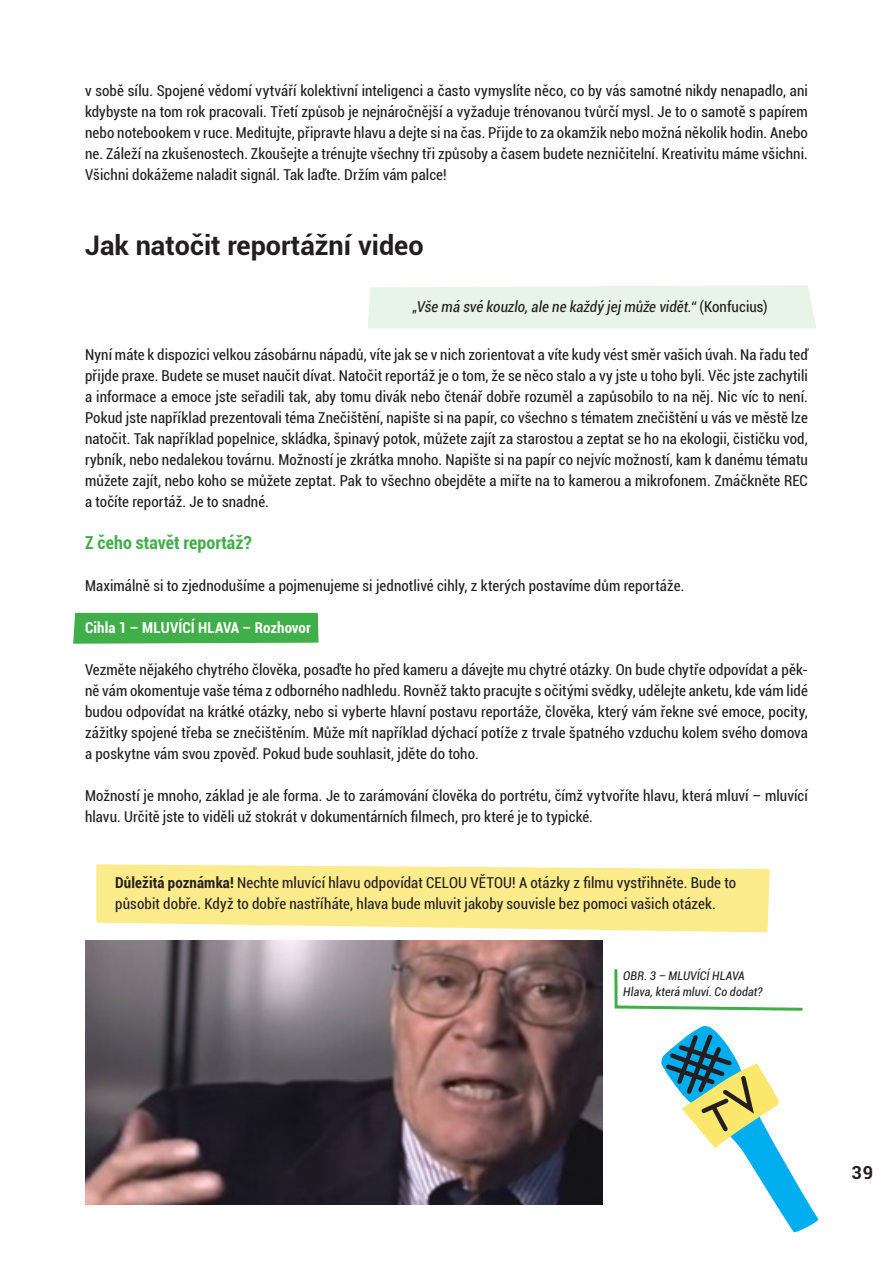
<style>
.page{position:relative;width:893px;height:1263px;background:#fff}
.page>*{position:absolute;margin:0;border:0;box-sizing:border-box;transform-origin:0 0}
.t1{font:700 27px "Roboto";color:#231f20}
.t2{font:700 condensed 18px "Roboto";letter-spacing:.005em;color:#40ae49}
.t3{font:700 18px "Roboto";color:#231f20}
.t4{font:condensed 15px/21px "Roboto";letter-spacing:.005em;color:#231f20;text-align:justify}
.t5{font:italic condensed 15px "Roboto";color:#231f20}
.t6{font:700 condensed 15px "Roboto";letter-spacing:.005em;color:#fff}
.t7{font:italic condensed 12px "Roboto";letter-spacing:.01em;color:#231f20}
.s1{font-style:normal}
.s2{font-weight:700}
</style>
<div class="page">
<div style="left:73px;top:613px;width:246px;height:31px;background:#40ae49"></div>
<div style="left:368px;top:285px;width:448px;height:43px;background:#e9f4e8"></div>
<img style="left:85px;top:941px;width:517px;height:263px">
<svg style="left:614px;top:969px;width:189px;height:42px"></svg>
<svg style="left:96px;top:864px;width:674px;height:68px;fill:#fceb8a"></svg>
<svg style="left:661px;top:1026px;width:158px;height:207px"></svg>
<p class="t4" style="left:85px;top:80px;width:724px">v sobě sílu. Spojené vědomí vytváří kolektivní inteligenci a často vymyslíte něco, co by vás samotné nikdy nenapadlo, ani kdybyste na tom rok pracovali. Třetí způsob je nejnáročnější a vyžaduje trénovanou tvůrčí mysl. Je to o samotě s papírem nebo notebookem v ruce. Meditujte, připravte hlavu a dejte si na čas. Přijde to za okamžik nebo možná několik hodin. Anebo ne. Záleží na zkušenostech. Zkoušejte a trénujte všechny tři způsoby a časem budete nezničitelní. Kreativitu máme všichni.<br>Všichni dokážeme naladit signál. Tak laďte. Držím vám palce!</p>
<p class="t1" style="left:85px;top:226px;width:340px">Jak natočit reportážní video</p>
<p class="t5" style="left:412px;top:296px;width:357px">„Vše má své kouzlo, ale ne každý jej může vidět.“ <span class="s1">(Konfucius)</span></p>
<p class="t4" style="left:85px;top:343px;width:724px">Nyní máte k dispozici velkou zásobárnu nápadů, víte jak se v nich zorientovat a víte kudy vést směr vašich úvah. Na řadu teď přijde praxe. Budete se muset naučit dívat. Natočit reportáž je o tom, že se něco stalo a vy jste u toho byli. Věc jste zachytili a informace a emoce jste seřadili tak, aby tomu divák nebo čtenář dobře rozuměl a zapůsobilo to na něj. Nic víc to není.<br>Pokud jste například prezentovali téma Znečištění, napište si na papír, co všechno s tématem znečištění u vás ve městě lze natočit. Tak například popelnice, skládka, špinavý potok, můžete zajít za starostou a zeptat se ho na ekologii, čističku vod, rybník, nebo nedalekou továrnu. Možností je zkrátka mnoho. Napište si na papír co nejvíc možností, kam k danému tématu můžete zajít, nebo koho se můžete zeptat. Pak to všechno obejděte a miřte na to kamerou a mikrofonem. Zmáčkněte REC a točíte reportáž. Je to snadné.</p>
<p class="t2" style="left:85px;top:530px;width:168px">Z čeho stavět reportáž?</p>
<p class="t4" style="left:85px;top:574px;width:601px">Maximálně si to zjednodušíme a pojmenujeme si jednotlivé cihly, z kterých postavíme dům reportáže.</p>
<p class="t6" style="left:85px;top:617px;width:227px">Cihla 1 – MLUVÍCÍ HLAVA – Rozhovor</p>
<p class="t4" style="left:85px;top:658px;width:724px">Vezměte nějakého chytrého člověka, posaďte ho před kameru a dávejte mu chytré otázky. On bude chytře odpovídat a pěk&shy;ně vám okomentuje vaše téma z odborného nadhledu. Rovněž takto pracujte s očitými svědky, udělejte anketu, kde vám lidé budou odpovídat na krátké otázky, nebo si vyberte hlavní postavu reportáže, člověka, který vám řekne své emoce, pocity, zážitky spojené třeba se znečištěním. Může mít například dýchací potíže z trvale špatného vzduchu kolem svého domova a poskytne vám svou zpověď. Pokud bude souhlasit, jděte do toho.</p>
<p class="t4" style="left:85px;top:784px;width:724px">Možností je mnoho, základ je ale forma. Je to zarámování člověka do portrétu, čímž vytvoříte hlavu, která mluví – mluvící hlavu. Určitě jste to viděli už stokrát v dokumentárních filmech, pro které je to typické.</p>
<p class="t4" style="left:115px;top:872px;width:622px"><span class="s2">Důležitá poznámka!</span> Nechte mluvící hlavu odpovídat CELOU VĚTOU! A otázky z filmu vystřihněte. Bude to působit dobře. Když to dobře nastříháte, hlava bude mluvit jakoby souvisle bez pomoci vašich otázek.</p>
<p class="t7" style="left:623px;top:967px;width:123px">OBR. 3 – MLUVÍCÍ HLAVA</p>
<p class="t7" style="left:623px;top:984px;width:141px">Hlava, která mluví. Co dodat?</p>
<p class="t3" style="left:852px;top:1159px;width:23px">39</p>
</div>
